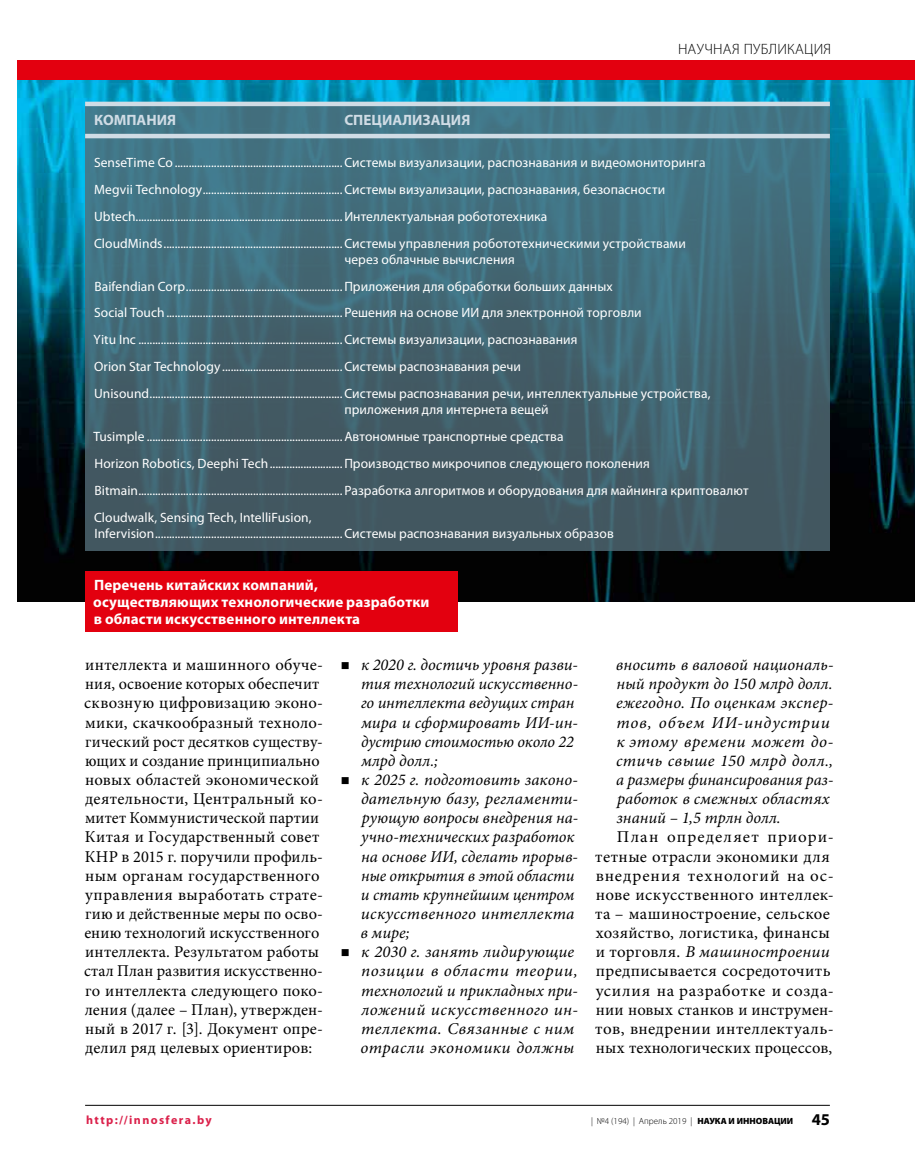
<style>
.page{position:relative;width:915px;height:1170px;background:#fff}
.page>*{position:absolute;margin:0;border:0;box-sizing:border-box;transform-origin:0 0}
.t1{font:16.5px/19.2px "Minion Pro";letter-spacing:.015em;color:#000}
.t2{font:italic 16.5px/19.2px "Minion Pro";letter-spacing:.005em;color:#000}
.t3{font:700 15px/16.5px "Myriad Pro";letter-spacing:.01em;color:#fff}
.t4{font:700 15px "Myriad Pro";color:#d0dce5}
.t5{font:300 15px "Myriad Pro";letter-spacing:.015em;color:#000}
.t6{font:13.5px/26.8px "Myriad Pro";letter-spacing:.005em;color:#fff}
.t7{font:700 12px "Myriad Pro";letter-spacing:.115em;color:#db214b}
.t8{font:300 9px "Myriad Pro";color:#000}
.s1{font-style:italic}
.s2{font-weight:900}
.s3{font-weight:700;font-size:16.5px}
</style>
<div class="page">
<img style="left:17px;top:80px;width:897px;height:522px">
<div style="left:85px;top:572px;width:372px;height:60px;background:#e3000f"></div>
<svg style="left:85px;top:106px;width:744px;height:444px;background:#426774"></svg>
<hr style="left:85px;top:102px;width:744px;height:4px;background:#d0dce5">
<hr style="left:85px;top:134px;width:744px;height:4px;background:#d0dce5">
<div style="left:17px;top:61px;width:897px;height:19px;background:#e3000f"></div>
<hr style="left:85px;top:1104px;width:744px;height:1px;background:#000">
<p class="t5" style="left:677px;top:40px;width:155px">НАУЧНАЯ ПУБЛИКАЦИЯ</p>
<p class="t4" style="left:94px;top:112px;width:83px">КОМПАНИЯ</p>
<p class="t4" style="left:344px;top:112px;width:127px">СПЕЦИАЛИЗАЦИЯ</p>
<p class="t6" style="left:94px;top:149px;width:612px">SenseTime Co............................................................Системы визуализации, распознавания и видеомониторинга Megvii Technology..................................................Системы визуализации, распознавания, безопасности Ubtech..........................................................................Интеллектуальная робототехника CloudMinds................................................................Системы управления робототехническими устройствами</p>
<p class="t6" style="left:93px;top:246px;width:618px;text-indent:251px">через облачные вычисления<br>Baifendian Corp........................................................Приложения для обработки больших данных<br>Social Touch...............................................................Решения на основе ИИ для электронной торговли<br>Yitu Inc .........................................................................Системы визуализации, распознавания<br>Orion Star Technology ...........................................Системы распознавания речи Unisound.....................................................................Системы распознавания речи, интеллектуальные устройства,</p>
<p class="t6" style="left:93px;top:396px;width:656px;text-indent:251px">приложения для интернета вещей<br>Tusimple ......................................................................Автономные транспортные средства<br>Horizon Robotics, Deephi Tech..........................Производство микрочипов следующего поколения Bitmain......................................................................... Разработка алгоритмов и оборудования для майнинга криптовалют Cloudwalk, Sensing Tech, IntelliFusion,</p>
<p class="t6" style="left:94px;top:520px;width:520px">Infervision...................................................................Системы распознавания визуальных образов</p>
<p class="t3" style="left:93px;top:577px;width:337px">Перечень китайских компаний, осуществляющих технологические разработки в области искусственного интеллекта</p>
<p class="t1" style="left:84px;top:655px;width:240px">интеллекта и машинного обуче&shy;ния, освоение которых обеспечит сквозную цифровизацию эконо&shy;мики, скачкообразный техноло&shy;гический рост десятков существу&shy;ющих и создание принципиально новых областей экономической деятельности, Центральный ко&shy;митет Коммунистической партии<br>Китая и Государственный совет<br>КНР в 2015 г. поручили профиль&shy;ным органам государственного управления выработать страте&shy;гию и действенные меры по осво&shy;ению технологий искусственного интеллекта. Результатом работы стал План развития искусственно&shy;го интеллекта следующего поко&shy;ления (далее – План), утвержден&shy;ный в 2017 г. [3]. Документ опре&shy;делил ряд целевых ориентиров:</p>
<p class="t2" style="left:360px;top:655px;width:219px">к 2020 г. достичь уровня разви&shy;тия технологий искусственно&shy;го интеллекта ведущих стран мира и сформировать ИИ‑ин&shy;дустрию стоимостью около 22 млрд долл.;<br>к 2025 г. подготовить законо&shy;дательную базу, регламенти&shy;рующую вопросы внедрения на&shy;учно-технических разработок на основе ИИ, сделать прорыв&shy;ные открытия в этой области и стать крупнейшим центром искусственного интеллекта в мире;<br>к 2030 г. занять лидирующие позиции в области теории, технологий и прикладных при&shy;ложений искусственного ин&shy;теллекта. Связанные с ним отрасли экономики должны</p>
<p class="t2" style="left:615px;top:655px;width:219px">вносить в валовой националь&shy;ный продукт до 150 млрд долл. ежегодно. По оценкам экспер&shy;тов, объем ИИ‑индустрии к этому времени может до&shy;стичь свыше 150 млрд долл., а размеры финансирования раз&shy;работок в смежных областях знаний – 1,5 трлн долл.</p>
<p class="t1" style="left:595px;top:827px;width:240px;text-indent:22px">План определяет приори&shy;тетные отрасли экономики для внедрения технологий на ос&shy;нове искусственного интеллек&shy;та – машиностроение, сельское хозяйство, логистика, финансы и торговля. <span class="s1">В машиностроении </span>предписывается сосредоточить усилия на разработке и созда&shy;нии новых станков и инструмен&shy;тов, внедрении интеллектуаль&shy;ных технологических процессов,</p>
<p class="t7" style="left:86px;top:1113px;width:127px">http://innosfera.by</p>
<p class="t8" style="left:591px;top:1116px;width:240px">| №4 (194) | Апрель 2019 | <span class="s2">НАУКА И ИННОВАЦИИ</span> <span class="s3">45</span></p>
</div>
